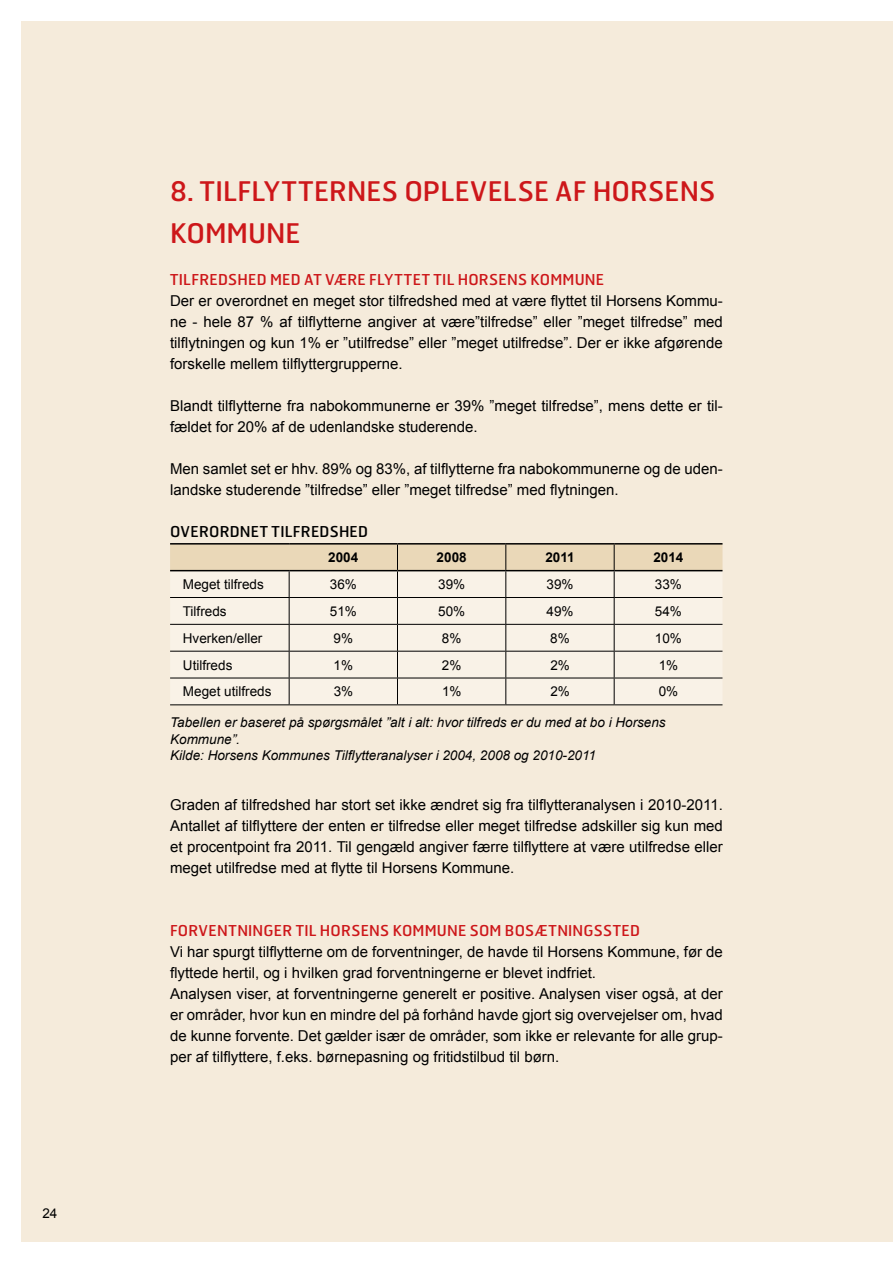
<style>
.page{position:relative;width:893px;height:1263px;background:#fff}
.page>*{position:absolute;margin:0;border:0;box-sizing:border-box;transform-origin:0 0}
.t1{font:27px/42px "Hermes FB";letter-spacing:.01em;color:#cd171a}
.t2{font:15px/21px "Arial";color:#000}
.t3{font:15px "Hermes FB";letter-spacing:.015em;color:#cd171a}
.t4{font:15px "Hermes FB";letter-spacing:.015em;color:#000}
.t5{font:italic 13.5px/16.5px "Arial";color:#000}
.t6{font:13.5px "Arial";color:#000}
.t7{font:700 13.5px "Arial";color:#000}
</style>
<div class="page">
<div style="left:21px;top:21px;width:872px;height:1221px;background:#f5ebdb"></div>
<svg style="left:170px;top:545px;width:552px;height:159px"></svg>
<hr style="left:397px;top:624px;width:109px;height:1px;background:#000">
<hr style="left:170px;top:704px;width:119px;height:1px;background:#000">
<hr style="left:289px;top:704px;width:108px;height:1px;background:#000">
<hr style="left:397px;top:704px;width:109px;height:1px;background:#000">
<hr style="left:506px;top:704px;width:108px;height:1px;background:#000">
<hr style="left:614px;top:704px;width:108px;height:1px;background:#000">
<hr style="left:170px;top:543px;width:119px;height:2px;background:#000">
<hr style="left:289px;top:543px;width:108px;height:2px;background:#000">
<hr style="left:397px;top:543px;width:109px;height:2px;background:#000">
<hr style="left:506px;top:543px;width:108px;height:2px;background:#000">
<hr style="left:614px;top:543px;width:108px;height:2px;background:#000">
<hr style="left:170px;top:570px;width:119px;height:1px;background:#000">
<hr style="left:289px;top:570px;width:108px;height:1px;background:#000">
<hr style="left:397px;top:570px;width:109px;height:1px;background:#000">
<hr style="left:506px;top:570px;width:108px;height:1px;background:#000">
<hr style="left:614px;top:570px;width:108px;height:1px;background:#000">
<p class="t6" style="left:43px;top:1204px;width:16px">24</p>
<h1 class="t1" style="left:170px;top:169px;width:547px">8. TILFLYTTERNES OPLEVELSE AF HORSENS<br>KOMMUNE</h1>
<p class="t3" style="left:170px;top:270px;width:435px">TILFREDSHED MED AT VÆRE FLYTTET TIL HORSENS KOMMUNE</p>
<p class="t2" style="left:170px;top:290px;width:554px;text-align:justify">Der er overordnet en meget stor tilfredshed med at være flyttet til Horsens Kommu&shy;ne - hele 87 % af tilflytterne angiver at være”tilfredse” eller ”meget tilfredse” med tilflytningen og kun 1% er ”utilfredse” eller ”meget utilfredse”. Der er ikke afgørende forskelle mellem tilflyttergrupperne.</p>
<p class="t2" style="left:170px;top:395px;width:554px">Blandt tilflytterne fra nabokommunerne er 39% ”meget tilfredse”, mens dette er til&shy;fældet for 20% af de udenlandske studerende.</p>
<p class="t2" style="left:170px;top:458px;width:554px">Men samlet set er hhv. 89% og 83%, af tilflytterne fra nabokommunerne og de uden&shy;landske studerende ”tilfredse” eller ”meget tilfredse” med flytningen.</p>
<p class="t4" style="left:170px;top:522px;width:200px">OVERORDNET TILFREDSHED</p>
<p class="t7" style="left:328px;top:548px;width:32px">2004</p>
<p class="t7" style="left:437px;top:548px;width:32px">2008</p>
<p class="t7" style="left:545px;top:548px;width:31px">2011</p>
<p class="t7" style="left:653px;top:548px;width:32px">2014</p>
<p class="t6" style="left:183px;top:575px;width:83px">Meget tilfreds</p>
<p class="t6" style="left:330px;top:575px;width:29px">36%</p>
<p class="t6" style="left:438px;top:575px;width:29px">39%</p>
<p class="t6" style="left:546px;top:575px;width:29px">39%</p>
<p class="t6" style="left:655px;top:575px;width:29px">33%</p>
<p class="t6" style="left:183px;top:602px;width:45px">Tilfreds</p>
<p class="t6" style="left:330px;top:602px;width:29px">51%</p>
<p class="t6" style="left:438px;top:602px;width:29px">50%</p>
<p class="t6" style="left:546px;top:602px;width:29px">49%</p>
<p class="t6" style="left:655px;top:602px;width:29px">54%</p>
<p class="t6" style="left:183px;top:629px;width:81px">Hverken/eller</p>
<p class="t6" style="left:334px;top:629px;width:21px">9%</p>
<p class="t6" style="left:442px;top:629px;width:21px">8%</p>
<p class="t6" style="left:550px;top:629px;width:21px">8%</p>
<p class="t6" style="left:655px;top:629px;width:29px">10%</p>
<p class="t6" style="left:183px;top:656px;width:51px">Utilfreds</p>
<p class="t6" style="left:334px;top:656px;width:21px">1%</p>
<p class="t6" style="left:442px;top:656px;width:21px">2%</p>
<p class="t6" style="left:550px;top:656px;width:21px">2%</p>
<p class="t6" style="left:659px;top:656px;width:21px">1%</p>
<p class="t6" style="left:183px;top:683px;width:90px">Meget utilfreds</p>
<p class="t6" style="left:334px;top:683px;width:21px">3%</p>
<p class="t6" style="left:442px;top:683px;width:21px">1%</p>
<p class="t6" style="left:550px;top:683px;width:21px">2%</p>
<p class="t6" style="left:659px;top:683px;width:21px">0%</p>
<p class="t5" style="left:170px;top:715px;width:497px">Tabellen er baseret på spørgsmålet ”alt i alt: hvor tilfreds er du med at bo i Horsens<br>Kommune”.<br>Kilde: Horsens Kommunes Tilflytteranalyser i 2004, 2008 og 2010-2011</p>
<p class="t2" style="left:170px;top:794px;width:554px;text-align:justify">Graden af tilfredshed har stort set ikke ændret sig fra tilflytteranalysen i 2010-2011.<br>Antallet af tilflyttere der enten er tilfredse eller meget tilfredse adskiller sig kun med et procentpoint fra 2011. Til gengæld angiver færre tilflyttere at være utilfredse eller meget utilfredse med at flytte til Horsens Kommune.</p>
<p class="t3" style="left:170px;top:921px;width:472px">FORVENTNINGER TIL HORSENS KOMMUNE SOM BOSÆTNINGSSTED</p>
<p class="t2" style="left:170px;top:941px;width:554px">Vi har spurgt tilflytterne om de forventninger, de havde til Horsens Kommune, før de flyttede hertil, og i hvilken grad forventningerne er blevet indfriet.<br>Analysen viser, at forventningerne generelt er positive. Analysen viser også, at der er områder, hvor kun en mindre del på forhånd havde gjort sig overvejelser om, hvad de kunne forvente. Det gælder især de områder, som ikke er relevante for alle grup&shy;per af tilflyttere, f.eks. børnepasning og fritidstilbud til børn.</p>
</div>
